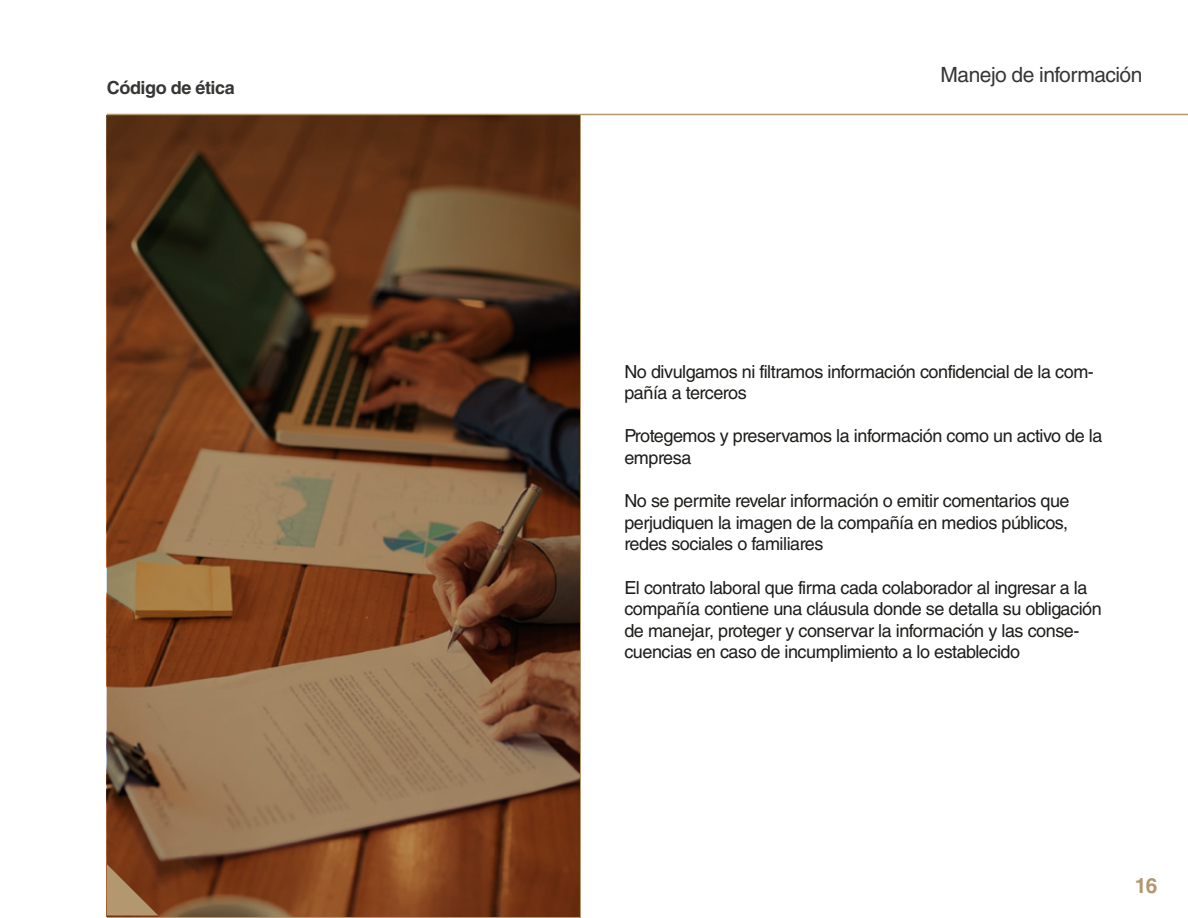
<style>
.page{position:relative;width:1188px;height:918px;background:#fff}
.page>*{position:absolute;margin:0;border:0;box-sizing:border-box;transform-origin:0 0}
.t1{font:21px "Helvetica LT Std";letter-spacing:-.025em;color:#363635}
.t2{font:700 21px "Helvetica LT Std";color:#b3976e}
.t3{font:18px/21.6px "Helvetica LT Std";letter-spacing:-.025em;color:#1d1d1b}
.t4{font:700 18px "Helvetica LT Std";letter-spacing:-.025em;color:#363635}
</style>
<div class="page">
<img style="left:107px;top:116px;width:472px;height:801px">
<hr style="left:107px;top:114px;width:1081px;height:1px;background:#b3976e">
<svg style="left:107px;top:864px;width:61px;height:52px;background:#8d5d39"></svg>
<p class="t4" style="left:107px;top:76px;width:129px">Código de ética</p>
<p class="t1" style="left:941px;top:62px;width:203px">Manejo de información</p>
<p class="t3" style="left:624px;top:361px;width:471px">No divulgamos ni filtramos información confidencial de la com&shy;pañía a terceros</p>
<p class="t3" style="left:624px;top:425px;width:480px">Protegemos y preservamos la información como un activo de la empresa</p>
<p class="t3" style="left:624px;top:490px;width:447px;text-align:justify">No se permite revelar información o emitir comentarios que perjudiquen la imagen de la compañía en medios públicos, redes sociales o familiares</p>
<p class="t3" style="left:624px;top:577px;width:479px">El contrato laboral que firma cada colaborador al ingresar a la compañía contiene una cláusula donde se detalla su obligación de manejar, proteger y conservar la información y las conse&shy;cuencias en caso de incumplimiento a lo establecido</p>
<p class="t2" style="left:1135px;top:872px;width:24px">16</p>
</div>
